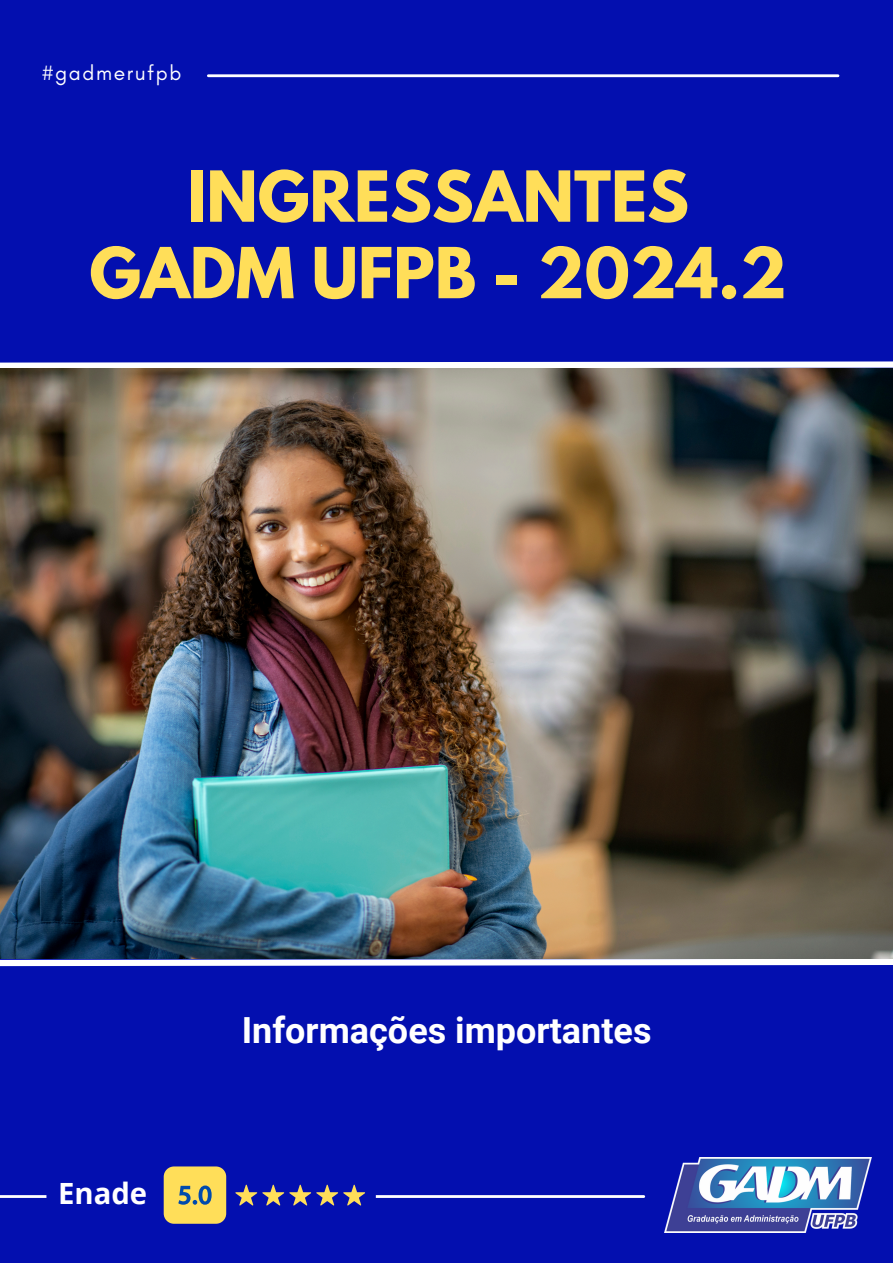
<style>
.page{position:relative;width:893px;height:1263px;background:#030faf}
.page>*{position:absolute;margin:0;border:0;box-sizing:border-box;transform-origin:0 0}
.t1{font:700 62.25px/76.5px "League Spartan";color:#ffde59;text-align:center}
.t2{font:700 36px "Roboto";color:#fff}
.t3{font:700 29.25px "Open Sans";color:#fff}
.t4{font:21px "Glacial Indifference";letter-spacing:.075em;color:#fff}
</style>
<div class="page">
<img style="left:665px;top:1158px;width:207px;height:74px">
<hr style="left:208px;top:74px;width:630px;height:3px;background:#fff">
<svg style="left:0;top:361px;width:893px;height:8px;background:#c9cade"></svg>
<svg style="left:0;top:959px;width:893px;height:8px;background:#c5c8ec"></svg>
<hr style="left:0;top:1195px;width:644px;height:3px;background:#fff">
<div style="left:151px;top:1174px;width:225px;height:41px;background:#030faf;border-radius:10px"></div>
<div style="left:164px;top:1166px;width:62px;height:58px;background:#ffde59;border-radius:10px"></div>
<svg style="left:235px;top:1184px;width:130px;height:22px"></svg>
<svg style="left:178px;top:1185px;width:34px;height:20px"></svg>
<div style="left:46px;top:1167px;width:113px;height:51px;background:#030faf;border-radius:13px"></div>
<img style="left:0;top:369px;width:893px;height:590px">
<p class="t4" style="left:42px;top:60px;width:141px">#gadmerufpb</p>
<h1 class="t1" style="left:89px;top:166px;width:699px">INGRESSANTES<br>GADM UFPB - 2024.2</h1>
<p class="t3" style="left:58px;top:1172px;width:91px">Enade</p>
<h3 class="t2" style="left:242px;top:1010px;width:411px">Informações importantes</h3>
</div>
